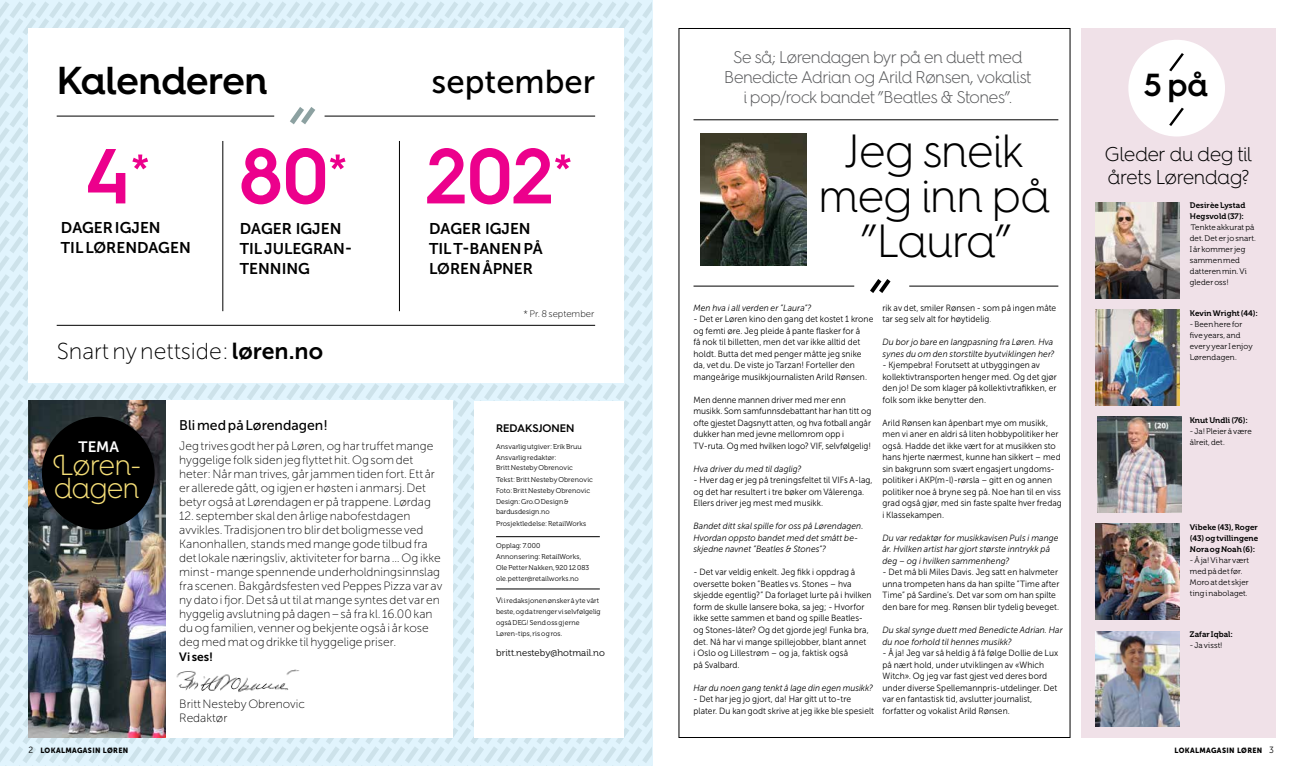
<style>
.page{position:relative;width:1304px;height:766px;background:#fff}
.page>*{position:absolute;margin:0;border:0;box-sizing:border-box;transform-origin:0 0}
.t1{font:600 78px "Hurme Geometric Sans 4";color:#ec008c}
.t2{font:300 46.6px/45px "Hurme Geometric Sans 4";color:#000;text-align:center}
.t3{font:600 39px "Hurme Geometric Sans 4";letter-spacing:-.005em;color:#000}
.t4{font:33px "Museo Sans 500";color:#000}
.t5{font:600 32px "Hurme Geometric Sans 4";color:#000}
.t6{font:300 29px/23px "Hurme Geometric Sans 4";letter-spacing:-.01em;color:#f4dd77}
.t7{font:23px "Museo Sans 100";color:#000}
.t8{font:300 20px/23px "Hurme Geometric Sans 4";letter-spacing:-.01em;color:#000}
.t9{font:300 17px/20px "Hurme Geometric Sans 4";letter-spacing:-.015em;color:#58595b;text-align:center}
.t10{font:15.5px/20px "Museo Sans 700";color:#000}
.t11{font:15px "Museo Sans 700";color:#fff}
.t12{font:14px "Museo Sans 500";color:#000}
.t13{font:12px/14px "Museo Sans 100";color:#000}
.t14{font:12px "Museo Sans 700";color:#000}
.t15{font:600 11px "Hurme Geometric Sans 4";color:#000}
.t16{font:9.5px "Museo 300";letter-spacing:.005em;color:#000}
.t17{font:9.5px "Museo Sans 100";color:#000}
.t18{font:9px/11.5px "Museo Sans 300";letter-spacing:.005em;color:#000;scale:.94 1}
.t19{font:italic 9px/11.5px "Museo Sans 300";letter-spacing:.005em;color:#000;scale:.94 1}
.t20{font:8px/11px "Museo 300";letter-spacing:.01em;color:#000}
.t21{font:8px/11px "Museo 700";letter-spacing:.01em;color:#000}
.t22{font:7.5px "Museo Sans 900";letter-spacing:.045em;color:#000;scale:.94 1}
.t23{font:7px/11px "Museo 300";letter-spacing:.015em;color:#000}
.s1{font-family:"Museo Sans 700"}
.s2{font-size:8px}
.s3{font-family:"Museo Sans 100"}
.s4{font-family:"Museo Sans 300";font-size:9px}
</style>
<div class="page">
<svg style="left:0;top:1px;width:652px;height:765px"></svg>
<img style="left:28px;top:400px;width:137px;height:337px">
<hr style="left:496px;top:536px;width:104px;height:1px;background:#000">
<hr style="left:496px;top:588px;width:104px;height:1px;background:#000">
<div style="left:1082px;top:28px;width:194px;height:709px;background:#f0e1e8"></div>
<div style="left:1128px;top:40px;width:97px;height:96px;background:#fff;border-radius:50%"></div>
<svg style="left:1169px;top:53px;width:15px;height:18px"></svg>
<svg style="left:1169px;top:108px;width:15px;height:18px"></svg>
<img style="left:1096px;top:202px;width:84px;height:96px">
<img style="left:1096px;top:309px;width:84px;height:96px">
<img style="left:1096px;top:524px;width:84px;height:95px">
<img style="left:1097px;top:416px;width:84px;height:96px">
<img style="left:1096px;top:631px;width:84px;height:95px">
<hr style="left:909px;top:286px;width:149px;height:1px;background:#000">
<hr style="left:693px;top:286px;width:161px;height:1px;background:#000">
<hr style="left:693px;top:119px;width:365px;height:1px;background:#000">
<svg style="left:870px;top:279px;width:20px;height:14px"></svg>
<img style="left:171px;top:658px;width:134px;height:47px">
<img style="left:701px;top:133px;width:106px;height:132px">
<div style="left:42px;top:416px;width:113px;height:113px;background:#000;border-radius:50%"></div>
<h3 class="t3" style="left:57px;top:53px;width:212px">Kalenderen</h3>
<h3 class="t4" style="left:432px;top:63px;width:165px">september</h3>
<h1 class="t1" style="left:84px;top:121px;width:489px">4<sup>*</sup> 80<sup>*</sup> 202<sup>*</sup></h1>
<h3 class="t10" style="left:61px;top:217px;width:131px">DAGER IGJEN<br>TIL LØRENDAGEN</h3>
<h3 class="t10" style="left:240px;top:219px;width:114px">DAGER IGJEN<br>TIL JULEGRAN-<br>TENNING</h3>
<h3 class="t10" style="left:429px;top:219px;width:115px">DAGER IGJEN<br>TIL T-BANEN på løren</h3>
<h3 class="t10" style="left:483px;top:259px;width:52px">ÅPNER</h3>
<p class="t17" style="left:524px;top:309px;width:72px">* Pr. 8 september</p>
<h3 class="t7" style="left:57px;top:338px;width:268px">Snart ny nettside: <span class="s1">løren.no</span></h3>
<h3 class="t11" style="left:79px;top:438px;width:42px">TEMA</h3>
<h3 class="t6" style="left:53px;top:452px;width:90px">Løren&shy;dagen</h3>
<h3 class="t12" style="left:179px;top:417px;width:150px">Bli med på Lørendagen!</h3>
<p class="t13" style="left:179px;top:438px;width:257px">Jeg trives godt her på Løren, og har truffet mange hyggelige folk siden jeg flyttet hit. Og som det heter: Når man trives, går jammen tiden fort. Ett år er allerede gått, og igjen er høsten i anmarsj. Det betyr også at Lørendagen er på trappene. Lørdag</p>
<p class="t13" style="left:179px;top:508px;width:265px">12. september skal den årlige nabofestdagen avvikles. Tradisjonen tro blir det boligmesse ved Kanonhallen, stands med mange gode tilbud fra det lokale næringsliv, aktiviteter for barna … Og ikke minst - mange spennende underholdningsinnslag fra scenen. Bakgårdsfesten ved Peppes Pizza var av ny dato i fjor. Det så ut til at mange syntes det var en hyggelig avslutning på dagen – så fra kl. 16.00 kan du og familien, venner og bekjente også i år kose deg med mat og drikke til hyggelige priser.</p>
<h3 class="t14" style="left:179px;top:650px;width:35px">Vi ses!</h3>
<h3 class="t13" style="left:179px;top:697px;width:127px;line-height:13.5px">Britt Nesteby Obrenovic<br>Redaktør</h3>
<p class="t15" style="left:496px;top:421px;width:80px">Redaksjonen</p>
<p class="t23" style="left:496px;top:441px;width:87px">Ansvarlig utgiver: Erik Bruu<br>Ansvarlig redaktør:</p>
<p class="t23" style="left:496px;top:461px;width:98px;line-height:12px">Britt Nesteby Obrenovic<br>Tekst: Britt Nesteby Obrenovic</p>
<p class="t23" style="left:496px;top:485px;width:96px">Foto: Britt Nesteby Obrenovic<br>Design: Gro.O Design &amp;</p>
<p class="t23" style="left:496px;top:505px;width:92px;line-height:12px">bardusdesign.no<br>Prosjektledelse: RetailWorks</p>
<p class="t23" style="left:496px;top:540px;width:95px">Opplag: 7.000<br>Annonsering: RetailWorks,<br>Ole Petter Nakken, 920 12 083 ole.petter@retailworks.no</p>
<p class="t23" style="left:496px;top:595px;width:106px"><span class="s2">V</span>i i redaksjonen ønsker å yte vårt beste, og da trenger vi selvfølgelig også DEG! Send oss gjerne<br>Løren-tips, ris og ros.</p>
<p class="t16" style="left:496px;top:647px;width:110px">britt.nesteby@hotmail.no</p>
<h3 class="t9" style="left:724px;top:46px;width:309px">Se så; Lørendagen byr på en duett med<br>Benedicte Adrian og Arild Rønsen, vokalist i pop/rock bandet ”Beatles &amp; Stones”.</h3>
<h2 class="t2" style="left:819px;top:127px;width:233px">Jeg sneik meg inn på ”Laura”</h2>
<p class="t19" style="left:693px;top:302px;width:127px">Men hva i all verden er ”Laura”?</p>
<p class="t18" style="left:693px;top:313px;width:193px">- Det er Løren kino den gang det kostet 1 krone og femti øre. Jeg pleide å pante flasker for å<br>få nok til billetten, men det var ikke alltid det holdt. Butta det med penger måtte jeg snike da, vet du. De viste jo Tarzan! Forteller den mangeårige musikkjournalisten Arild Rønsen.</p>
<p class="t18" style="left:693px;top:394px;width:191px">Men denne mannen driver med mer enn musikk. Som samfunnsdebattant har han titt og ofte gjestet Dagsnytt atten, og hva fotball angår dukker han med jevne mellomrom opp i TV-ruta. Og med hvilken logo? VIF, selvfølgelig!</p>
<p class="t19" style="left:693px;top:463px;width:116px">Hva driver du med til daglig?</p>
<p class="t18" style="left:693px;top:474px;width:192px">- Hver dag er jeg på treningsfeltet til VIFs A-lag, og det har resultert i tre bøker om Vålerenga.<br>Ellers driver jeg mest med musikk.</p>
<p class="t19" style="left:693px;top:520px;width:182px">Bandet ditt skal spille for oss på Lørendagen.<br>Hvordan oppsto bandet med det smått be&shy;skjedne navnet ”Beatles &amp; Stones”?</p>
<p class="t18" style="left:693px;top:566px;width:191px">- Det var veldig enkelt. Jeg fikk i oppdrag å oversette boken ”Beatles vs. Stones – hva skjedde egentlig?” Da forlaget lurte på i hvilken form de skulle lansere boka, sa jeg; - Hvorfor ikke sette sammen et band og spille Beatles&shy;og Stones-låter? Og det gjorde jeg! Funka bra, det. Nå har vi mange spillejobber, blant annet<br>i Oslo og Lillestrøm – og ja, faktisk også<br>på Svalbard.</p>
<p class="t19" style="left:693px;top:681px;width:193px">Har du noen gang tenkt å lage din egen musikk?</p>
<p class="t18" style="left:693px;top:693px;width:193px">- Det har jeg jo gjort, da! Har gitt ut to-tre plater. Du kan godt skrive at jeg ikke ble spesielt</p>
<p class="t18" style="left:882px;top:302px;width:186px">rik av det, smiler Rønsen - som på ingen måte tar seg selv alt for høytidelig<span class="s3">.</span></p>
<p class="t19" style="left:882px;top:336px;width:184px">Du bor jo bare en langpasning fra Løren. Hva synes du om den storstilte byutviklingen her?</p>
<p class="t18" style="left:882px;top:359px;width:187px">- Kjempebra! Forutsett at utbyggingen av kollektivtransporten henger med. Og det gjør den jo! De som klager på kollektivtrafikken, er folk som ikke benytter den.</p>
<p class="t18" style="left:882px;top:417px;width:192px">Arild Rønsen kan åpenbart mye om musikk, men vi aner en aldri så liten hobbypolitiker her også. Hadde det ikke vært for at musikken sto hans hjerte nærmest, kunne han sikkert – med sin bakgrunn som svært engasjert ungdoms&shy;politiker i AKP(m-l)-rørsla – gitt en og annen politiker noe å bryne seg på. Noe han til en viss grad også gjør, med sin faste spalte hver fredag i Klassekampen.</p>
<p class="t19" style="left:882px;top:532px;width:189px">Du var redaktør for musikkavisen Puls i mange år. Hvilken artist har gjort største inntrykk på deg – og i hvilken sammenheng?</p>
<p class="t18" style="left:882px;top:566px;width:190px">- Det må bli Miles Davis. Jeg satt en halvmeter unna trompeten hans da han spilte ”Time after Time” på Sardine’s. Det var som om han spilte den bare for meg. Rønsen blir tydelig beveget.</p>
<p class="t19" style="left:882px;top:624px;width:193px">Du skal synge duett med Benedicte Adrian. Har du noe forhold til hennes musikk?</p>
<p class="t18" style="left:882px;top:647px;width:188px">- Å ja! Jeg var så heldig å få følge Dollie de Lux på nært hold, under utviklingen av «Which Witch». Og jeg var fast gjest ved deres bord under diverse Spellemannpris-utdelinger. Det var en fantastisk tid, avslutter journalist, forfatter og vokalist Arild Rønsen.</p>
<h3 class="t5" style="left:1144px;top:62px;width:66px">5 på</h3>
<h3 class="t8" style="left:1105px;top:142px;width:149px">Gleder du deg til årets Lørendag?</h3>
<p class="t21" style="left:1190px;top:200px;width:57px">Desirèe Lystad<br>Hegsvold (37):</p>
<p class="t20" style="left:1190px;top:222px;width:68px">Tenkte akkurat på det. Det er jo snart.<br>I år kommer jeg sammen med datteren min. Vi gleder oss!</p>
<p class="t21" style="left:1190px;top:307px;width:70px">Kevin Wright (44):</p>
<p class="t20" style="left:1190px;top:318px;width:64px">- Been here for five years, and every year I enjoy<br>Lørendagen.</p>
<p class="t21" style="left:1190px;top:414px;width:59px">Knut Undli (76):</p>
<p class="t20" style="left:1190px;top:425px;width:63px">- Ja! Pleier å være ålreit, det.</p>
<p class="t21" style="left:1190px;top:521px;width:70px;text-align:justify">Vibeke (43), Roger (43) og tvillingene Nora og Noah (6):</p>
<p class="t20" style="left:1190px;top:554px;width:61px">- Å ja! Vi har vært med på det før.<br>Moro at det skjer ting i nabolaget.</p>
<p class="t21" style="left:1190px;top:629px;width:45px">Zafar Iqbal:</p>
<p class="t20" style="left:1190px;top:640px;width:34px">- Ja visst!</p>
<p class="t22" style="left:28px;top:745px;width:108px"><span class="s4">2</span> LOKALMAGASIN LØREN</p>
<p class="t22" style="left:1174px;top:745px;width:107px">LOKALMAGASIN LØREN <span class="s4">3</span></p>
</div>
